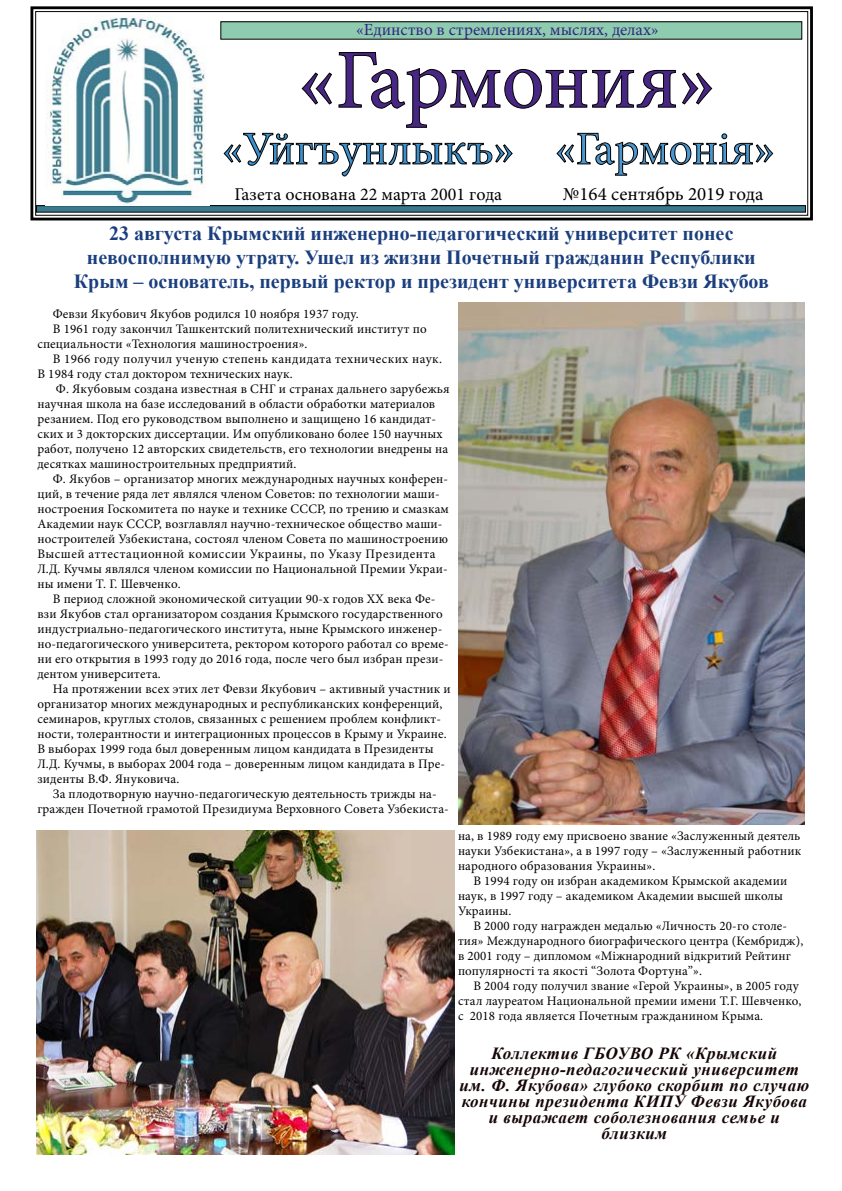
<style>
.page{position:relative;width:842px;height:1191px;background:#fff}
.page>*{position:absolute;margin:0;border:0;box-sizing:border-box;transform-origin:0 0}
.t1{font:84px "Minion Pro";letter-spacing:-.005em;color:#482683}
.t2{font:47px "Minion Pro";color:#3b90cf}
.t3{font:47px "Minion Pro";letter-spacing:-.005em;color:#4997d0}
.t4{font:700 20px/24px "Times New Roman";color:#1b3f7e;text-align:center}
.t5{font:19px "Minion Pro";color:#000}
.t6{font:18px "Minion Pro";color:#000}
.t7{font:italic 700 17px/16px "Times New Roman";letter-spacing:.03em;color:#150506;text-align:center}
.t8{font:17px "Minion Pro";color:#312783}
.t9{font:13px/15px "Minion Pro";letter-spacing:.01em;color:#000}
.t10{font:13px "Minion Pro";letter-spacing:.03em;color:#000}
.t11{font:13px "Minion Pro";letter-spacing:.04em;color:#000}
</style>
<div class="page">
<svg style="left:30px;top:6px;width:783px;height:215px"></svg>
<div style="left:35px;top:11px;width:773px;height:205px;border:1px solid #000"></div>
<img style="left:458px;top:302px;width:347px;height:522px">
<img style="left:37px;top:830px;width:417px;height:325px">
<h3 class="t8" style="left:356px;top:18px;width:304px">«Единство в стремлениях, мыслях, делах»</h3>
<h1 class="t1" style="left:298px;top:24px;width:419px">«Гармония»</h1>
<h2 class="t2" style="left:222px;top:117px;width:294px">«Уйгъунлыкъ»</h2>
<h3 class="t6" style="left:234px;top:182px;width:269px">Газета основана 22 марта 2001 года</h3>
<h2 class="t3" style="left:555px;top:117px;width:222px">«Гармонiя»</h2>
<h3 class="t5" style="left:563px;top:181px;width:202px">№164 сентябрь 2019 года</h3>
<h3 class="t4" style="left:74px;top:220px;width:697px">23 августа Крымский инженерно-педагогический университет понес невосполнимую утрату. Ушел из жизни Почетный гражданин Республики<br>Крым – основатель, первый ректор и президент университета Февзи Якубов</h3>
<p class="t9" style="left:53px;top:306px;width:307px">Февзи Якубович Якубов родился 10 ноября 1937 году.</p>
<p class="t9" style="left:53px;top:321px;width:375px">В 1961 году закончил Ташкентский политехнический институт по</p>
<p class="t9" style="left:37px;top:336px;width:272px">специальности «Технология машиностроения».</p>
<p class="t10" style="left:53px;top:350px;width:391px">В 1966 году получил ученую степень кандидата технических наук.</p>
<p class="t9" style="left:37px;top:366px;width:257px">В 1984 году стал доктором технических наук.</p>
<p class="t9" style="left:56px;top:381px;width:395px">Ф. Якубовым создана известная в СНГ и странах дальнего зарубежья</p>
<p class="t9" style="left:37px;top:396px;width:399px">научная школа на базе исследований в области обработки материалов</p>
<p class="t9" style="left:37px;top:411px;width:400px">резанием. Под его руководством выполнено и защищено 16 кандидат-</p>
<p class="t9" style="left:37px;top:426px;width:407px">ских и 3 докторских диссертации. Им опубликовано более 150 научных</p>
<p class="t9" style="left:37px;top:441px;width:412px">работ, получено 12 авторских свидетельств, его технологии внедрены на</p>
<p class="t9" style="left:37px;top:456px;width:261px">десятках машиностроительных предприятий.</p>
<p class="t9" style="left:53px;top:471px;width:397px">Ф. Якубов – организатор многих международных научных конферен-</p>
<p class="t9" style="left:37px;top:486px;width:404px">ций, в течение ряда лет являлся членом Советов: по технологии маши-</p>
<p class="t9" style="left:37px;top:501px;width:413px">ностроения Госкомитета по науке и технике СССР, по трению и смазкам</p>
<p class="t9" style="left:37px;top:516px;width:406px">Академии наук СССР, возглавлял научно-техническое общество маши-</p>
<p class="t9" style="left:37px;top:531px;width:412px">ностроителей Узбекистана, состоял членом Совета по машиностроению</p>
<p class="t11" style="left:37px;top:545px;width:400px">Высшей аттестационной комиссии Украины, по Указу Президента</p>
<p class="t9" style="left:37px;top:561px;width:412px">Л.Д. Кучмы являлся членом комиссии по Национальной Премии Украи-</p>
<p class="t9" style="left:37px;top:576px;width:145px">ны имени Т. Г. Шевченко.</p>
<p class="t9" style="left:53px;top:591px;width:384px">В период сложной экономической ситуации 90-х годов ХХ века Фе-</p>
<p class="t9" style="left:37px;top:606px;width:407px">взи Якубов стал организатором создания Крымского государственного</p>
<p class="t9" style="left:37px;top:621px;width:406px">индустриально-педагогического института, ныне Крымского инженер-</p>
<p class="t9" style="left:37px;top:636px;width:413px">но-педагогического университета, ректором которого работал со време-</p>
<p class="t9" style="left:37px;top:651px;width:407px">ни его открытия в 1993 году до 2016 года, после чего был избран прези-</p>
<p class="t9" style="left:37px;top:666px;width:125px">дентом университета.</p>
<p class="t9" style="left:53px;top:681px;width:399px">На протяжении всех этих лет Февзи Якубович – активный участник и</p>
<p class="t9" style="left:37px;top:696px;width:406px">организатор многих международных и республиканских конференций,</p>
<p class="t9" style="left:37px;top:711px;width:405px">семинаров, круглых столов, связанных с решением проблем конфликт-</p>
<p class="t9" style="left:37px;top:726px;width:411px">ности, толерантности и интеграционных процессов в Крыму и Украине.</p>
<p class="t9" style="left:37px;top:741px;width:398px">В выборах 1999 года был доверенным лицом кандидата в Президенты</p>
<p class="t9" style="left:37px;top:756px;width:409px">Л.Д. Кучмы, в выборах 2004 года – доверенным лицом кандидата в Пре-</p>
<p class="t9" style="left:37px;top:771px;width:143px">зиденты В.Ф. Януковича.</p>
<p class="t9" style="left:53px;top:786px;width:385px">За плодотворную научно-педагогическую деятельность трижды на-</p>
<p class="t9" style="left:37px;top:801px;width:413px">гражден Почетной грамотой Президиума Верховного Совета Узбекиста-</p>
<p class="t9" style="left:458px;top:828px;width:345px;text-align:justify">на, в 1989 году ему присвоено звание «Заслуженный деятель науки Узбекистана», а в 1997 году – «Заслуженный работник народного образования Украины».</p>
<p class="t9" style="left:458px;top:873px;width:331px;text-indent:15px">В 1994 году он избран академиком Крымской академии наук, в 1997 году – академиком Академии высшей школы<br>Украины.</p>
<p class="t9" style="left:458px;top:918px;width:347px;text-indent:15px">В 2000 году награжден медалью «Личность 20-го столе&shy;тия» Международного биографического центра (Кембридж), в 2001 году – дипломом «Міжнародний відкритий Рейтинг популярності та якості “Золота Фортуна”».</p>
<p class="t9" style="left:458px;top:978px;width:345px;text-indent:15px">В 2004 году получил звание «Герой Украины», в 2005 году стал лауреатом Национальной премии имени Т.Г. Шевченко, с 2018 года является Почетным гражданином Крыма.</p>
<h3 class="t7" style="left:460px;top:1044px;width:351px">Коллектив ГБОУВО РК «Крымский инженерно-педагогический университет им. Ф. Якубова» глубоко скорбит по случаю кончины президента КИПУ Февзи Якубова и выражает соболезнования семье и близким</h3>
</div>
